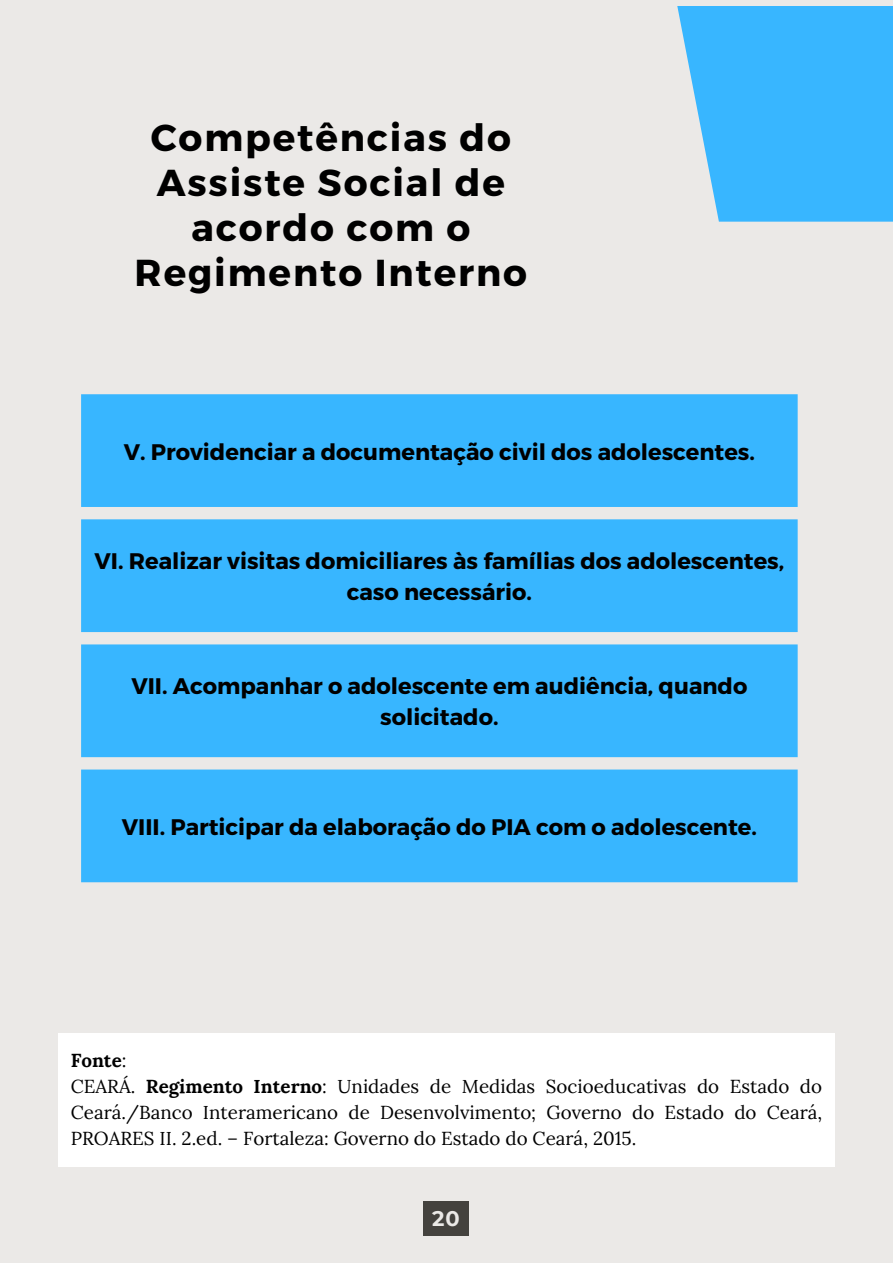
<style>
.page{position:relative;width:893px;height:1263px;background:#ebe9e7}
.page>*{position:absolute;margin:0;border:0;box-sizing:border-box;transform-origin:0 0}
.t1{font:700 37.5px/45px "Montserrat";letter-spacing:.05em;color:#000;text-align:center}
.t2{font:700 22.5px/31.5px "Montserrat";color:#000;text-align:center}
.t3{font:700 21px "Montserrat";color:#ebe9e7}
.t4{font:18.75px/25.9px "Lora";color:#000}
.s1{font-weight:700}
</style>
<div class="page">
<div style="left:423px;top:1201px;width:46px;height:34px;background:#44423e"></div>
<svg style="left:81px;top:394px;width:716px;height:488px;background:#45b9fd"></svg>
<svg style="left:677px;top:6px;width:216px;height:216px;background:#49bbfc"></svg>
<div style="left:58px;top:1032px;width:777px;height:134px;background:#fff"></div>
<h1 class="t1" style="left:135px;top:114px;width:394px">Competências do<br>Assiste Social de acordo com o<br>Regimento Interno</h1>
<p class="t2" style="left:124px;top:435px;width:633px">V. Providenciar a documentação civil dos adolescentes.</p>
<p class="t2" style="left:95px;top:544px;width:691px">VI. Realizar visitas domiciliares às famílias dos adolescentes, caso necessário.</p>
<p class="t2" style="left:131px;top:669px;width:617px">VII. Acompanhar o adolescente em audiência, quando solicitado.</p>
<p class="t2" style="left:122px;top:810px;width:636px">VIII. Participar da elaboração do PIA com o adolescente.</p>
<p class="t4" style="left:71px;top:1047px;width:753px"><span class="s1">Fonte</span>:<br>CEARÁ. <span class="s1">Regimento Interno</span>: Unidades de Medidas Socioeducativas do Estado do Ceará./Banco Interamericano de Desenvolvimento; Governo do Estado do Ceará, PROARES II. 2.ed. – Fortaleza: Governo do Estado do Ceará, 2015.</p>
<p class="t3" style="left:432px;top:1205px;width:29px">20</p>
</div>
